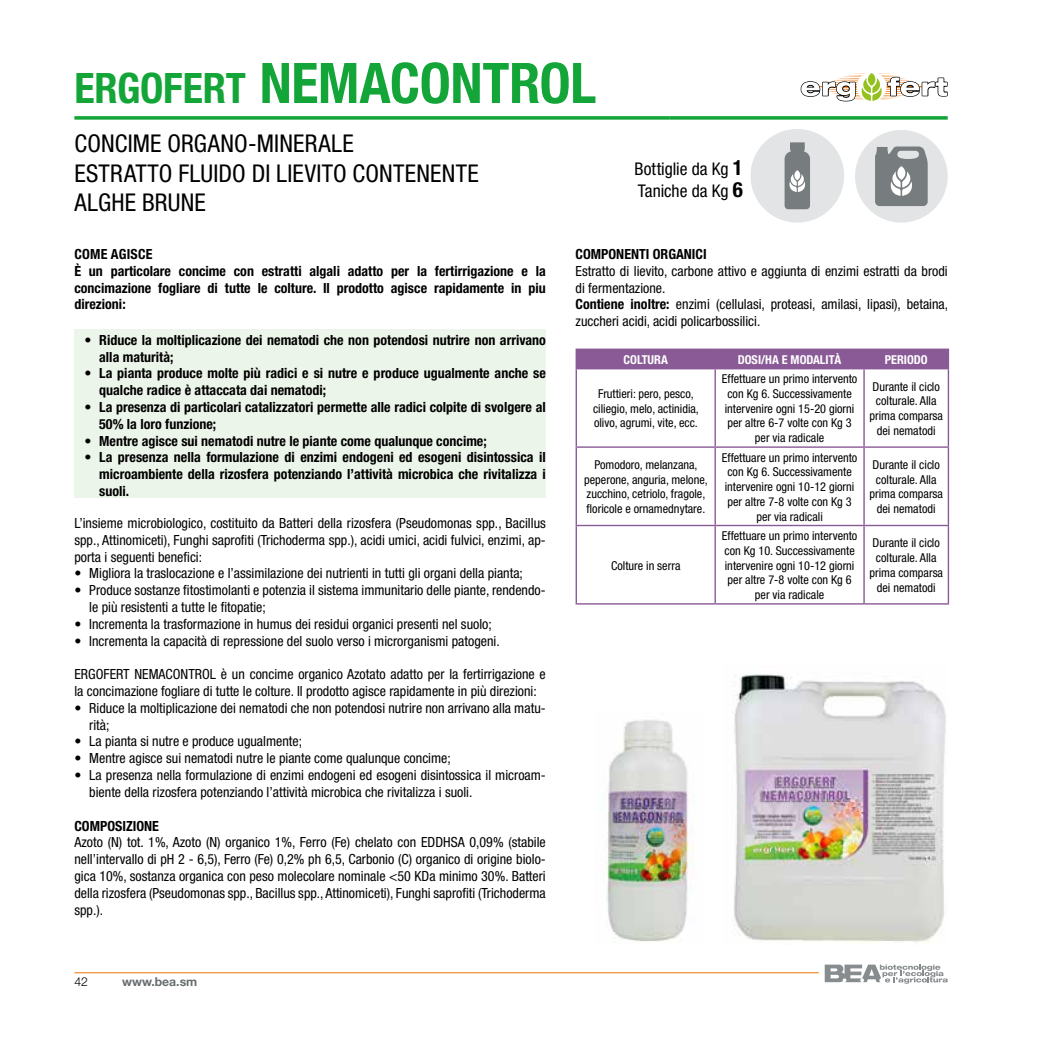
<style>
.page{position:relative;width:1042px;height:1042px;background:#fff}
.page>*{position:absolute;margin:0;border:0;box-sizing:border-box;transform-origin:0 0}
.t1{font:700 condensed 56px "Helvetica Neue";letter-spacing:-.005em;color:#13a538}
.t2{font:condensed 24.5px/29.4px "Helvetica Neue";letter-spacing:.005em;color:#000}
.t3{font:condensed 17.5px/21.7px "Helvetica Neue";color:#000}
.t4{font:condensed 14px/16.8px "Helvetica Neue";color:#000}
.t5{font:700 condensed 14px/16.8px "Helvetica Neue";color:#000}
.t6{font:condensed 12.25px/14.7px "Helvetica Neue";color:#000;text-align:center}
.t7{font:700 condensed 12.25px "Helvetica Neue";color:#fff}
.t8{font:700 12.25px "Helvetica Neue";color:#676c6e}
.t9{font:300 12.25px "Helvetica Neue";color:#000}
.s1{font-size:42px}
.s2{font-weight:700}
.s3{font-weight:700;font-size:21px}
</style>
<div class="page">
<hr style="left:74px;top:972px;width:745px;height:1px;background:#ee7203">
<svg style="left:825px;top:964px;width:122px;height:20px"></svg>
<svg style="left:74px;top:116px;width:596px;height:4px;background:#30af50"></svg>
<svg style="left:670px;top:116px;width:277px;height:4px"></svg>
<svg style="left:800px;top:74px;width:148px;height:28px"></svg>
<hr style="left:575px;top:348px;width:140px;height:2px;background:#895a96">
<hr style="left:715px;top:348px;width:149px;height:2px;background:#895a96">
<hr style="left:864px;top:348px;width:85px;height:2px;background:#895a96">
<div style="left:575px;top:349px;width:374px;height:19px;background:#895a96"></div>
<hr style="left:575px;top:368px;width:140px;height:1px;background:#895a96">
<hr style="left:575px;top:369px;width:2px;height:77px;background:#895a96">
<hr style="left:715px;top:368px;width:149px;height:1px;background:#895a96">
<hr style="left:714px;top:369px;width:2px;height:77px;background:#895a96">
<hr style="left:864px;top:368px;width:85px;height:1px;background:#895a96">
<hr style="left:863px;top:369px;width:2px;height:77px;background:#895a96">
<hr style="left:947px;top:369px;width:2px;height:77px;background:#895a96">
<hr style="left:575px;top:446px;width:140px;height:2px;background:#895a96">
<hr style="left:575px;top:448px;width:2px;height:77px;background:#895a96">
<hr style="left:715px;top:446px;width:149px;height:2px;background:#895a96">
<hr style="left:714px;top:448px;width:2px;height:77px;background:#895a96">
<hr style="left:864px;top:446px;width:85px;height:2px;background:#895a96">
<hr style="left:863px;top:448px;width:2px;height:77px;background:#895a96">
<hr style="left:947px;top:448px;width:2px;height:77px;background:#895a96">
<hr style="left:575px;top:525px;width:140px;height:1px;background:#895a96">
<hr style="left:575px;top:526px;width:2px;height:77px;background:#895a96">
<hr style="left:715px;top:525px;width:149px;height:1px;background:#895a96">
<hr style="left:714px;top:526px;width:2px;height:77px;background:#895a96">
<hr style="left:864px;top:525px;width:85px;height:1px;background:#895a96">
<hr style="left:863px;top:526px;width:2px;height:77px;background:#895a96">
<hr style="left:947px;top:526px;width:2px;height:77px;background:#895a96">
<hr style="left:575px;top:603px;width:140px;height:1px;background:#895a96">
<hr style="left:715px;top:603px;width:149px;height:1px;background:#895a96">
<hr style="left:864px;top:603px;width:85px;height:1px;background:#895a96">
<div style="left:74px;top:329px;width:472px;height:169px;background:#ecf5e9"></div>
<img style="left:734px;top:673px;width:212px;height:271px">
<img style="left:606px;top:720px;width:88px;height:222px">
<div style="left:855px;top:130px;width:92px;height:93px;background:#e2e4e5;border-radius:50%"></div>
<svg style="left:875px;top:146px;width:52px;height:60px;background:#8f9495"></svg>
<div style="left:750px;top:129px;width:94px;height:94px;background:#e2e4e5;border-radius:50%"></div>
<svg style="left:784px;top:142px;width:26px;height:67px;background:#909597"></svg>
<h1 class="t1" style="left:74px;top:49px;width:523px"><span class="s1">ERGOFERT</span> NEMACONTROL</h1>
<h2 class="t2" style="left:74px;top:129px;width:406px">CONCIME ORGANO-MINERALE<br>ESTRATTO FLUIDO DI LIEVITO CONTENENTE<br>ALGHE BRUNE</h2>
<p class="t5" style="left:575px;top:245px;width:133px">COMPONENTI ORGANICI</p>
<p class="t4" style="left:575px;top:262px;width:374px">Estratto di lievito, carbone attivo e aggiunta di enzimi estratti da brodi di fermentazione.<br><span class="s2">Contiene inoltre:</span> enzimi (cellulasi, proteasi, amilasi, lipasi), betaina, zuccheri acidi, acidi policarbossilici.</p>
<p class="t7" style="left:623px;top:352px;width:46px">COLTURA</p>
<p class="t7" style="left:738px;top:352px;width:105px">DOSI/HA E MODALITÀ</p>
<p class="t7" style="left:885px;top:352px;width:44px">PERIODO</p>
<p class="t6" style="left:593px;top:386px;width:107px">Fruttieri: pero, pesco, ciliegio, melo, actinidia, olivo, agrumi, vite, ecc.</p>
<p class="t3" style="left:634px;top:158px;width:110px">Bottiglie da Kg <span class="s3">1<br></span>Taniche da Kg <span class="s3">6</span></p>
<p class="t5" style="left:74px;top:245px;width:473px">COME AGISCE<br>È un particolare concime con estratti algali adatto per la fertirrigazione e la concimazione fogliare di tutte le colture. Il prodotto agisce rapidamente in piu direzioni:</p>
<p class="t5" style="left:99px;top:331px;width:448px;text-indent:-15px">• Riduce la moltiplicazione dei nematodi che non potendosi nutrire non arrivano alla maturità;</p>
<p class="t5" style="left:99px;top:365px;width:448px;text-indent:-15px">• La pianta produce molte più radici e si nutre e produce ugualmente anche se qualche radice è attaccata dai nematodi;</p>
<p class="t5" style="left:99px;top:398px;width:448px;text-indent:-15px">• La presenza di particolari catalizzatori permette alle radici colpite di svolgere al<br>50% la loro funzione;</p>
<p class="t5" style="left:84px;top:432px;width:404px">• Mentre agisce sui nematodi nutre le piante come qualunque concime;</p>
<p class="t5" style="left:99px;top:449px;width:448px;text-align:justify;text-indent:-15px">• La presenza nella formulazione di enzimi endogeni ed esogeni disintossica il microambiente della rizosfera potenziando l’attività microbica che rivitalizza i suoli.</p>
<p class="t4" style="left:74px;top:514px;width:473px;text-align:justify">L’insieme microbiologico, costituito da Batteri della rizosfera (Pseudomonas spp., Bacillus spp., Attinomiceti), Funghi saprofiti (Trichoderma spp.), acidi umici, acidi fulvici, enzimi, ap&shy;porta i seguenti benefici:</p>
<p class="t4" style="left:74px;top:565px;width:450px">• Migliora la traslocazione e l’assimilazione dei nutrienti in tutti gli organi della pianta;</p>
<p class="t4" style="left:89px;top:582px;width:458px;text-indent:-15px">• Produce sostanze fitostimolanti e potenzia il sistema immunitario delle piante, rendendo&shy;le più resistenti a tutte le fitopatie;</p>
<p class="t4" style="left:74px;top:615px;width:419px">• Incrementa la trasformazione in humus dei residui organici presenti nel suolo;</p>
<p class="t4" style="left:74px;top:632px;width:427px">• Incrementa la capacità di repressione del suolo verso i microrganismi patogeni.</p>
<p class="t4" style="left:74px;top:666px;width:473px">ERGOFERT NEMACONTROL è un concime organico Azotato adatto per la fertirrigazione e la concimazione fogliare di tutte le colture. Il prodotto agisce rapidamente in più direzioni:</p>
<p class="t4" style="left:89px;top:699px;width:458px;text-indent:-15px">• Riduce la moltiplicazione dei nematodi che non potendosi nutrire non arrivano alla matu&shy;rità;</p>
<p class="t4" style="left:74px;top:733px;width:229px">• La pianta si nutre e produce ugualmente;</p>
<p class="t4" style="left:74px;top:750px;width:378px">• Mentre agisce sui nematodi nutre le piante come qualunque concime;</p>
<p class="t4" style="left:89px;top:766px;width:458px;text-indent:-15px">• La presenza nella formulazione di enzimi endogeni ed esogeni disintossica il microam&shy;biente della rizosfera potenziando l’attività microbica che rivitalizza i suoli.</p>
<p class="t5" style="left:74px;top:817px;width:86px">COMPOSIZIONE</p>
<p class="t4" style="left:74px;top:834px;width:473px;text-align:justify">Azoto (N) tot. 1%, Azoto (N) organico 1%, Ferro (Fe) chelato con EDDHSA 0,09% (stabile nell’intervallo di pH 2 - 6,5), Ferro (Fe) 0,2% ph 6,5, Carbonio (C) organico di origine biolo&shy;gica 10%, sostanza organica con peso molecolare nominale &lt;50 KDa minimo 30%. Batteri della rizosfera (Pseudomonas spp., Bacillus spp., Attinomiceti), Funghi saprofiti (Trichoderma spp.).</p>
<p class="t6" style="left:722px;top:371px;width:137px">Effettuare un primo intervento con Kg 6. Successivamente intervenire ogni 15-20 giorni per altre 6-7 volte con Kg 3 per via radicale</p>
<p class="t6" style="left:869px;top:379px;width:75px">Durante il ciclo colturale. Alla prima comparsa dei nematodi</p>
<p class="t6" style="left:584px;top:457px;width:125px">Pomodoro, melanzana, peperone, anguria, melone, zucchino, cetriolo, fragole, floricole e ornamednytare.</p>
<p class="t6" style="left:722px;top:450px;width:137px">Effettuare un primo intervento con Kg 6. Successivamente intervenire ogni 10-12 giorni per altre 7-8 volte con Kg 3 per via radicali</p>
<p class="t6" style="left:869px;top:457px;width:75px">Durante il ciclo colturale. Alla prima comparsa dei nematodi</p>
<p class="t6" style="left:611px;top:558px;width:71px">Colture in serra</p>
<p class="t6" style="left:722px;top:528px;width:137px">Effettuare un primo intervento con Kg 10. Successivamente intervenire ogni 10-12 giorni per altre 7-8 volte con Kg 6 per via radicale</p>
<p class="t6" style="left:869px;top:536px;width:75px">Durante il ciclo colturale. Alla prima comparsa dei nematodi</p>
<p class="t9" style="left:74px;top:974px;width:15px">42</p>
<p class="t8" style="left:122px;top:974px;width:77px">www.bea.sm</p>
</div>
